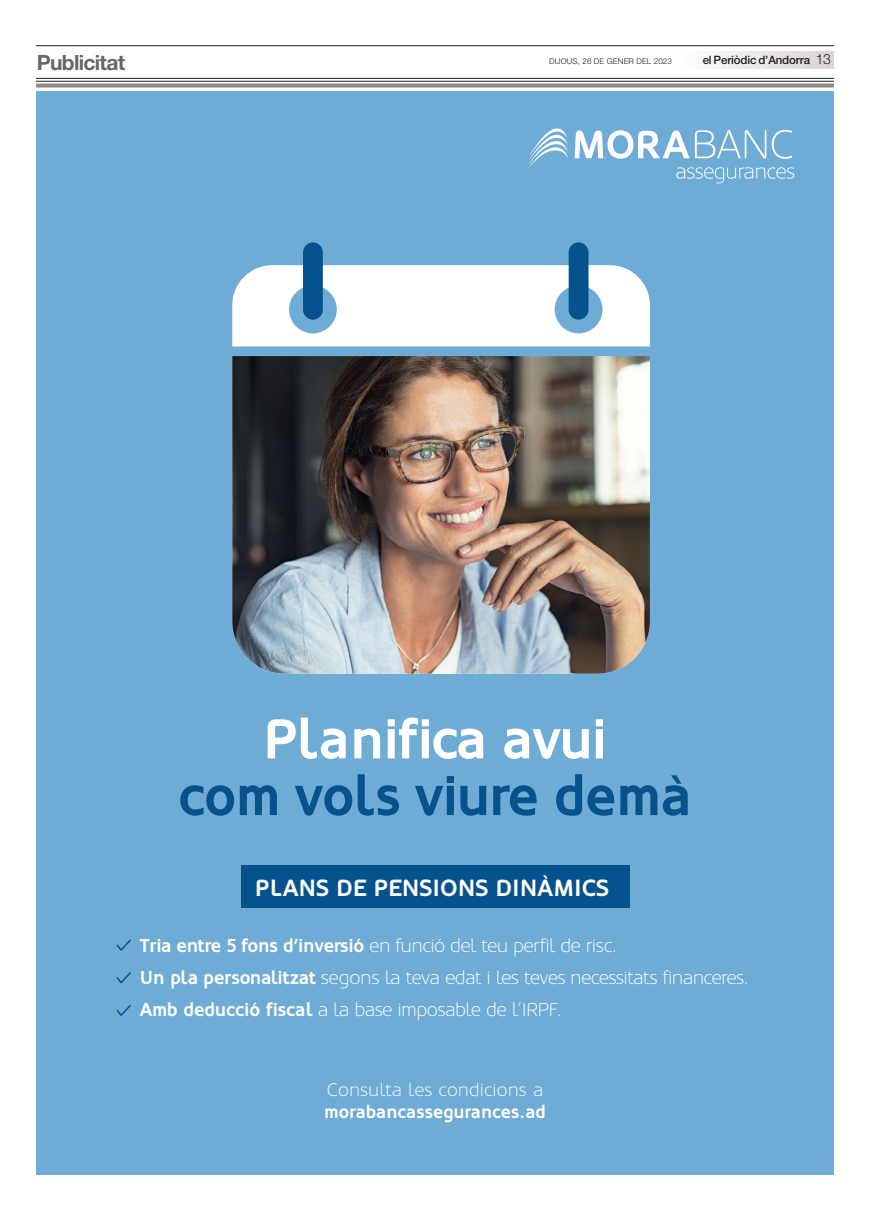
<style>
.page{position:relative;width:870px;height:1220px;background:#fff}
.page>*{position:absolute;margin:0;border:0;box-sizing:border-box;transform-origin:0 0}
.Publicidad{font:700 55.7px/56.7px "Oblik";letter-spacing:-.02em;color:#06528d;text-align:center}
.Publicidad-2{font:700 23.3px "Oblik";color:#fff}
.t1{font:700 21px "Helvetica Neue LT Std";letter-spacing:-.035em;color:#6c6369}
.Publicidad-3{font:300 18.7px/31.8px "Oblik";color:#fff}
.Publicidad-4{font:700 18px/21.6px "Oblik";color:#fff}
.t2{font:300 14px "Helvetica Neue LT Std";color:#231f20}
.t3{font:500 11.5px "Helvetica Neue LT Std";letter-spacing:-.015em;color:#231f20}
.t4{font:300 8px "Helvetica Neue LT Std";letter-spacing:.02em;color:#231f20}
.s1{color:#fff}
.s2{font-weight:700}
.s3{font-weight:300}
</style>
<div class="page">
<div style="left:678px;top:51px;width:156px;height:18px;background:linear-gradient(to right,#fffefe,#dad3d8)"></div>
<hr style="left:36px;top:78px;width:798px;height:1px;background:#231f20">
<hr style="left:36px;top:81px;width:798px;height:1px;background:#231f20">
<svg style="left:36px;top:84px;width:798px;height:4px;fill:#938890"></svg>
<hr style="left:36px;top:46px;width:798px;height:1px;background:#231f20">
<div style="left:36px;top:91px;width:798px;height:1083px;background:#6eabd5"></div>
<div style="left:241px;top:865px;width:388px;height:43px;background:#06528d"></div>
<svg style="left:529px;top:128px;width:265px;height:55px"></svg>
<svg style="left:116px;top:939px;width:15px;height:12px"></svg>
<svg style="left:116px;top:972px;width:15px;height:12px"></svg>
<svg style="left:116px;top:1005px;width:15px;height:11px"></svg>
<svg style="left:232px;top:265px;width:418px;height:81px"></svg>
<div style="left:303px;top:242px;width:20px;height:78px;background:#06528d;border-radius:10px"></div>
<div style="left:569px;top:242px;width:20px;height:78px;background:#06528d;border-radius:10px"></div>
<img style="left:232px;top:356px;width:418px;height:318px">
<p class="t1" style="left:37px;top:50px;width:90px">Publicitat</p>
<p class="t4" style="left:549px;top:57px;width:125px">DIJOUS, 26 DE GENER DEL 2023</p>
<p class="t3" style="left:703px;top:53px;width:109px">el Periòdic d’Andorra</p>
<p class="t2" style="left:816px;top:51px;width:17px">13</p>
<p class="Publicidad" style="left:178px;top:711px;width:515px"><span class="s1">Planifica avui<br></span>com vols viure demà</p>
<p class="Publicidad-2" style="left:255px;top:874px;width:356px">PLANS DE PENSIONS DINÀMICS</p>
<p class="Publicidad-3" style="left:140px;top:930px;width:610px"><span class="s2">Tria entre 5 fons d’inversió</span> en funció del teu perfil de risc.<br><span class="s2">Un pla personalitzat</span> segons la teva edat i les teves necessitats financeres.<br><span class="s2">Amb deducció fiscal</span> a la base imposable de l’IRPF.</p>
<p class="Publicidad-4" style="left:324px;top:1079px;width:223px"><span class="s3">Consulta les condicions a </span>morabancassegurances.ad</p>
</div>
